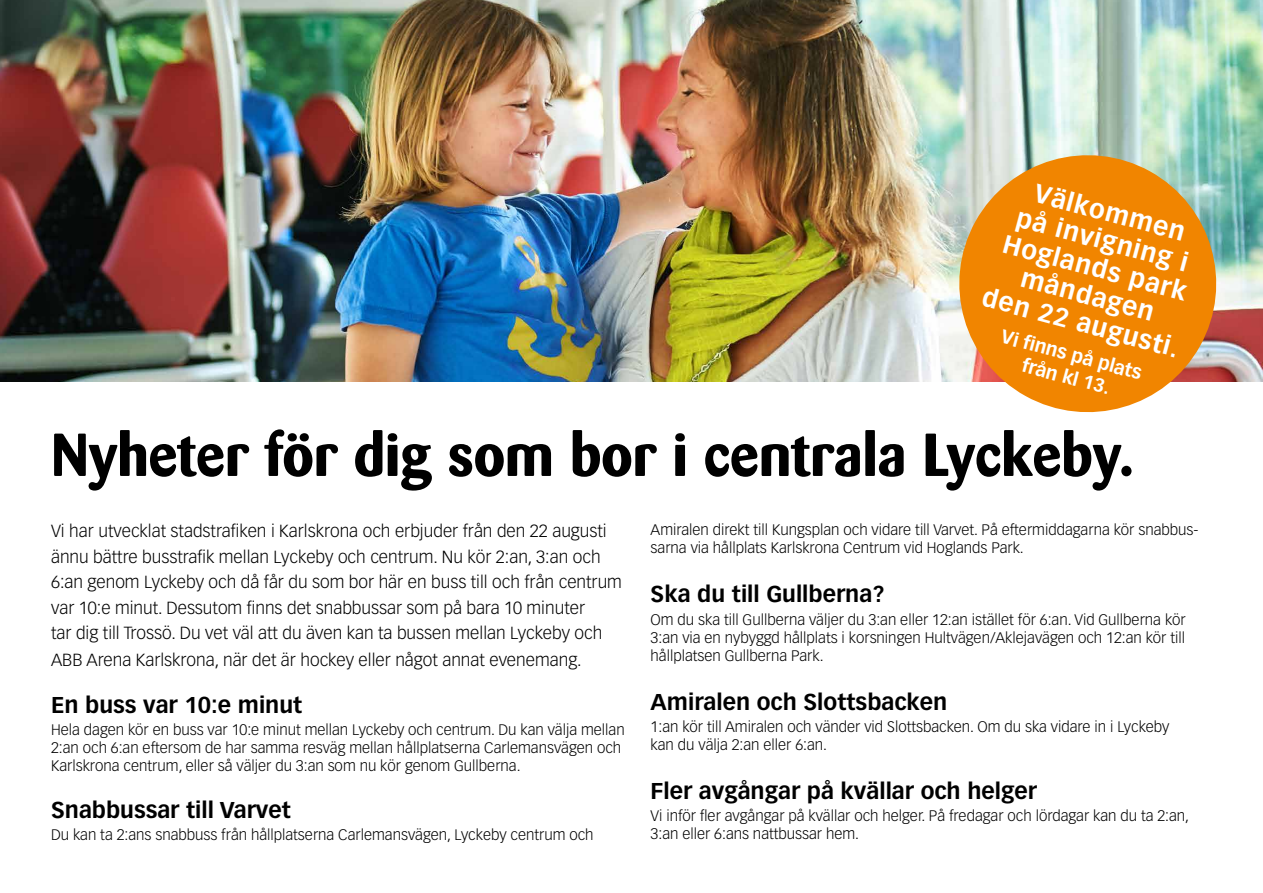
<style>
.page{position:relative;width:1263px;height:893px;background:#fff}
.page>*{position:absolute;margin:0;border:0;box-sizing:border-box;transform-origin:0 0}
.t1{font:700 60px "Barmeno";color:#000}
.t2{font:700 25.5px/28.5px "Vectora LH";color:#fff;text-align:center}
.t3{font:700 22.5px "Vectora LH";color:#000}
.t4{font:700 18.75px/22.5px "Vectora LH";color:#fff;text-align:center}
.t5{font:300 17.25px/25.8px "Vectora LH";color:#000}
.t6{font:300 15px/18px "Vectora LH";color:#000}
</style>
<div class="page">
<img style="left:0;top:0;width:1263px;height:382px">
<svg style="left:941px;top:137px;width:293px;height:276px;background:#e2a14a"></svg>
<h2 class="t2" style="left:1016px;top:172px;width:204px;rotate:15deg">Välkommen<br>på invigning i<br>Hoglands park måndagen<br>den 22 augusti.</h2>
<p class="t4" style="left:1004px;top:325px;width:146px;rotate:15deg">Vi fi nns på plats från kl 13.</p>
<h1 class="t1" style="left:51px;top:419px;width:1084px">Nyheter för dig som bor i centrala Lyckeby.</h1>
<p class="t5" style="left:51px;top:518px;width:572px">Vi har utvecklat stadstrafiken i Karlskrona och erbjuder från den 22 augusti ännu bättre busstrafik mellan Lyckeby och centrum. Nu kör 2:an, 3:an och 6:an genom Lyckeby och då får du som bor här en buss till och från centrum var 10:e minut. Dessutom finns det snabbussar som på bara 10 minuter<br>tar dig till Trossö. Du vet väl att du även kan ta bussen mellan Lyckeby och ABB Arena Karlskrona, när det är hockey eller något annat evenemang.</p>
<h3 class="t3" style="left:51px;top:691px;width:253px">En buss var 10:e minut</h3>
<p class="t6" style="left:51px;top:721px;width:575px">Hela dagen kör en buss var 10:e minut mellan Lyckeby och centrum. Du kan välja mellan<br>2:an och 6:an eftersom de har samma resväg mellan hållplatserna Carlemansvägen och<br>Karlskrona centrum, eller så väljer du 3:an som nu kör genom Gullberna.</p>
<h3 class="t3" style="left:51px;top:796px;width:241px">Snabbussar till Varvet</h3>
<p class="t6" style="left:51px;top:826px;width:544px">Du kan ta 2:ans snabbuss från hållplatserna Carlemansvägen, Lyckeby centrum och</p>
<p class="t6" style="left:651px;top:521px;width:549px">Amiralen direkt till Kungsplan och vidare till Varvet. På eftermiddagarna kör snabbus&shy;sarna via hållplats Karlskrona Centrum vid Hoglands Park.</p>
<h3 class="t3" style="left:651px;top:581px;width:235px">Ska du till Gullberna?</h3>
<p class="t6" style="left:651px;top:610px;width:537px;text-align:justify">Om du ska till Gullberna väljer du 3:an eller 12:an istället för 6:an. Vid Gullberna kör 3:an via en nybyggd hållplats i korsningen Hultvägen/Aklejavägen och 12:an kör till hållplatsen Gullberna Park.</p>
<h3 class="t3" style="left:651px;top:688px;width:298px">Amiralen och Slottsbacken</h3>
<p class="t6" style="left:651px;top:718px;width:520px">1:an kör till Amiralen och vänder vid Slottsbacken. Om du ska vidare in i Lyckeby kan du välja 2:an eller 6:an.</p>
<h3 class="t3" style="left:651px;top:777px;width:388px">Fler avgångar på kvällar och helger</h3>
<p class="t6" style="left:651px;top:807px;width:540px">Vi inför fler avgångar på kvällar och helger. På fredagar och lördagar kan du ta 2:an,<br>3:an eller 6:ans nattbussar hem.</p>
</div>
